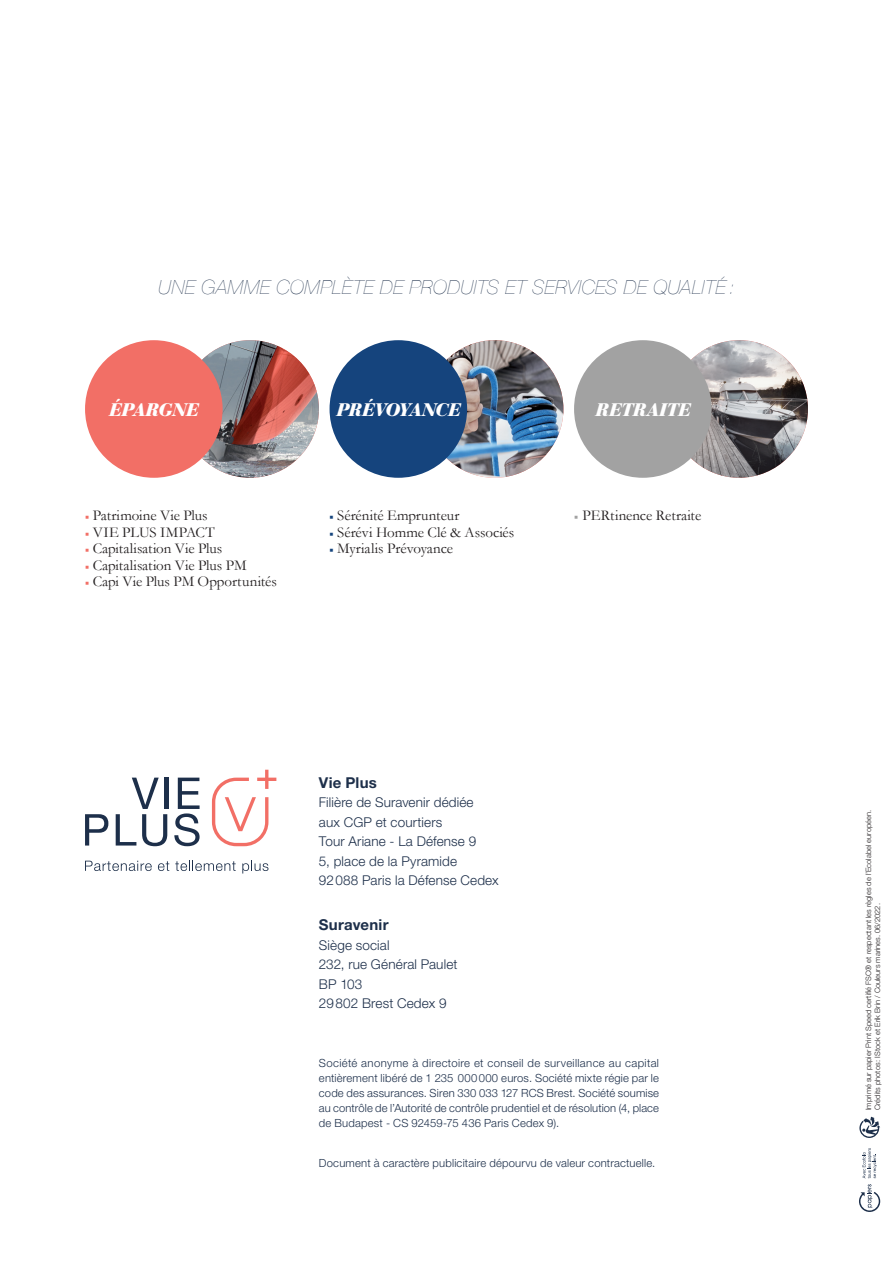
<style>
.page{position:relative;width:893px;height:1263px;background:#fff}
.page>*{position:absolute;margin:0;border:0;box-sizing:border-box;transform-origin:0 0}
.CHAPEAUX_OK{font:italic 200 19.5px "Helvetica Neue";letter-spacing:.025em;color:#1d2f4a}
.titre_light_couleu{font:italic 700 19.05px "Bauer Bod T";letter-spacing:-.02em;color:#fff}
.texte_courant_ok{font:15px "Garamond";letter-spacing:-.005em;color:#231f20}
.renvois{font:700 15px "Helvetica Neue LT Pro";letter-spacing:.015em;color:#1d2f4a}
.renvois-2{font:300 13.5px/19.5px "Helvetica Neue";letter-spacing:.01em;color:#1d2f4a}
.renvois-3{font:300 11.25px/15px "Helvetica Neue";letter-spacing:.015em;color:#1d2f4a;text-align:justify}
.t1{font:300 7.5px/9px "Helvetica Neue";color:#231f20}
.s1{color:#f26f66}
.s2{color:#15447d}
.s3{color:#a2a2a2}
</style>
<div class="page">
<svg style="left:859px;top:1184px;width:21px;height:28px"></svg>
<svg style="left:862px;top:1148px;width:15px;height:30px"></svg>
<svg style="left:859px;top:1117px;width:21px;height:21px"></svg>
<svg style="left:85px;top:861px;width:67px;height:10px"></svg>
<svg style="left:158px;top:861px;width:11px;height:10px"></svg>
<svg style="left:175px;top:861px;width:61px;height:10px"></svg>
<svg style="left:242px;top:861px;width:26px;height:12px"></svg>
<div style="left:164px;top:778px;width:5px;height:31px;background:#1d2f4a"></div>
<svg style="left:85px;top:814px;width:23px;height:31px"></svg>
<svg style="left:116px;top:778px;width:51px;height:68px"></svg>
<svg style="left:174px;top:778px;width:26px;height:68px"></svg>
<svg style="left:212px;top:770px;width:64px;height:76px"></svg>
<img style="left:181px;top:340px;width:138px;height:138px;border-radius:69px">
<div style="left:85px;top:340px;width:138px;height:138px;background:#f26f66;border-radius:50%"></div>
<img style="left:670px;top:340px;width:138px;height:138px;border-radius:69px">
<div style="left:574px;top:340px;width:138px;height:138px;background:#a2a2a2;border-radius:50%"></div>
<img style="left:426px;top:340px;width:137px;height:138px;border-radius:69px">
<div style="left:330px;top:340px;width:137px;height:138px;background:#15447d;border-radius:50%"></div>
<p class="CHAPEAUX_OK" style="left:159px;top:276px;width:577px">UNE GAMME COMPLÈTE DE PRODUITS ET SERVICES DE QUALITÉ :</p>
<p class="titre_light_couleu" style="left:109px;top:398px;width:91px">ÉPARGNE</p>
<p class="titre_light_couleu" style="left:336px;top:398px;width:126px">PRÉVOYANCE</p>
<p class="titre_light_couleu" style="left:595px;top:398px;width:97px">RETRAITE</p>
<p class="texte_courant_ok" style="left:85px;top:505px;width:124px"><span class="s1">○</span> Patrimoine Vie Plus</p>
<p class="texte_courant_ok" style="left:85px;top:522px;width:131px"><span class="s1">○</span> VIE PLUS IMPACT</p>
<p class="texte_courant_ok" style="left:85px;top:538px;width:139px"><span class="s1">○</span> Capitalisation Vie Plus</p>
<p class="texte_courant_ok" style="left:85px;top:555px;width:163px"><span class="s1">○</span> Capitalisation Vie Plus PM</p>
<p class="texte_courant_ok" style="left:85px;top:571px;width:193px"><span class="s1">○</span> Capi Vie Plus PM Opportunités</p>
<p class="texte_courant_ok" style="left:330px;top:505px;width:131px"><span class="s2">○</span> Sérénité Emprunteur</p>
<p class="texte_courant_ok" style="left:330px;top:522px;width:186px"><span class="s2">○</span> Sérévi Homme Clé &amp; Associés</p>
<p class="texte_courant_ok" style="left:330px;top:538px;width:125px"><span class="s2">○</span> Myrialis Prévoyance</p>
<p class="texte_courant_ok" style="left:574px;top:505px;width:129px"><span class="s3">○</span> PERtinence Retraite</p>
<p class="renvois" style="left:319px;top:773px;width:59px">Vie Plus</p>
<p class="renvois-2" style="left:319px;top:792px;width:181px">Filière de Suravenir dédiée<br>aux CGP et courtiers<br>Tour Ariane - La Défense 9<br>5, place de la Pyramide<br>92088 Paris la Défense Cedex</p>
<p class="renvois" style="left:319px;top:915px;width:71px">Suravenir</p>
<p class="renvois-2" style="left:319px;top:935px;width:140px">Siège social<br>232, rue Général Paulet<br>BP 103<br>29802 Brest Cedex 9</p>
<p class="renvois-3" style="left:319px;top:1055px;width:342px">Société anonyme à directoire et conseil de surveillance au capital entièrement libéré de 1 235 000000 euros. Société mixte régie par le code des assurances. Siren 330 033 127 RCS Brest. Société soumise au contrôle de l’Autorité de contrôle prudentiel et de résolution (4, place de Budapest - CS 92459-75 436 Paris Cedex 9).</p>
<p class="renvois-3" style="left:319px;top:1155px;width:338px">Document à caractère publicitaire dépourvu de valeur contractuelle.</p>
<p class="t1" style="left:864px;top:1110px;width:302px;rotate:-90deg">Imprimé sur papier Print Speed certifié FSC® et respectant les règles de l’Ecolabel européen.<br>Crédits photos : IStock et Erik Brin / Couleurs marines. 06/2022.</p>
</div>
